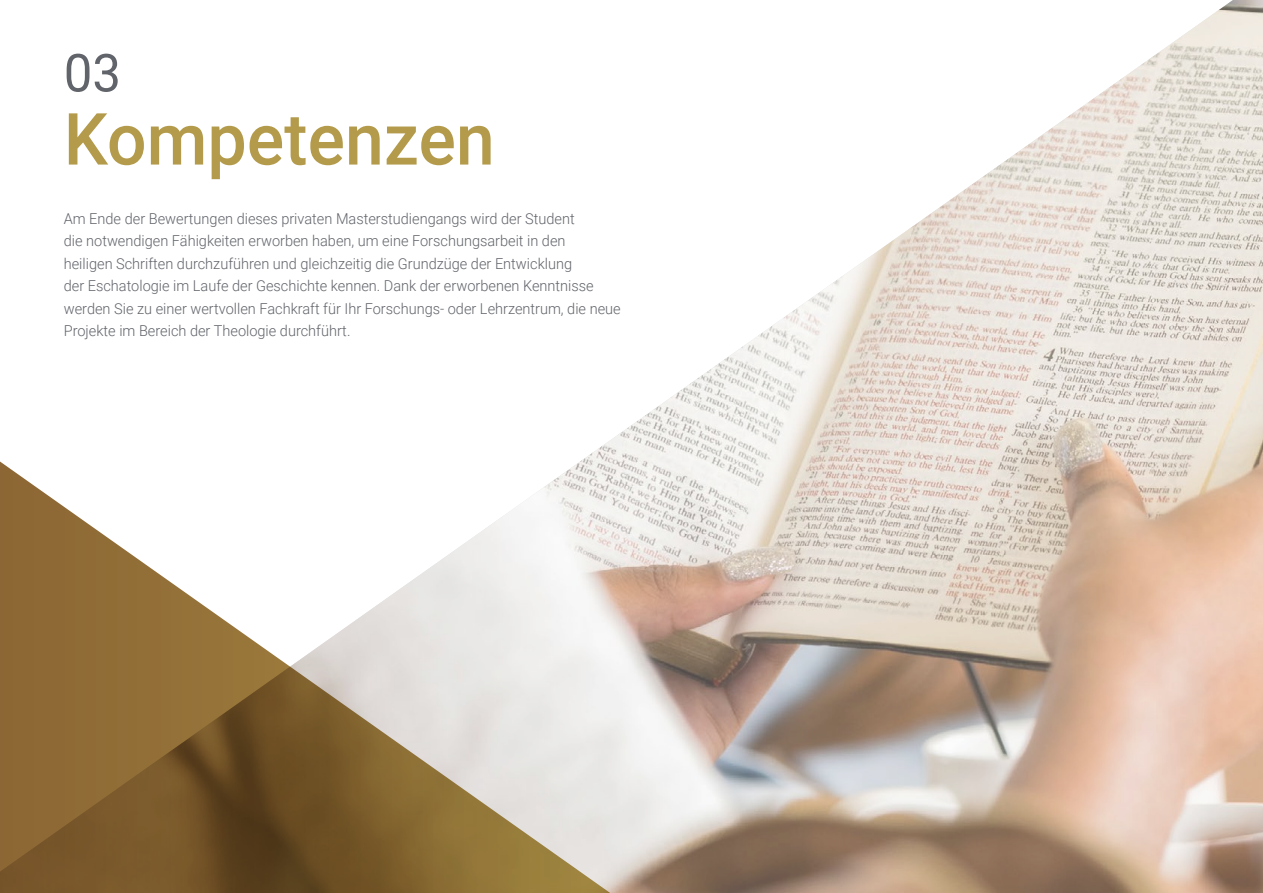
<style>
.page{position:relative;width:1263px;height:893px;background:#fff}
.page>*{position:absolute;margin:0;border:0;box-sizing:border-box;transform-origin:0 0}
.t1{font:500 72px "Roboto";color:#b39b4b}
.t2{font:52.5px "Roboto";color:#61646a}
.t3{font:300 15px/22.5px "Roboto";color:#61646a}
</style>
<div class="page">
<img style="left:602px;top:0;width:661px;height:893px">
<svg style="left:0;top:446px;width:640px;height:447px"></svg>
<h2 class="t2" style="left:64px;top:36px;width:59px">03</h2>
<h1 class="t1" style="left:64px;top:89px;width:432px">Kompetenzen</h1>
<p class="t3" style="left:64px;top:207px;width:558px">Am Ende der Bewertungen dieses privaten Masterstudiengangs wird der Student<br>die notwendigen Fähigkeiten erworben haben, um eine Forschungsarbeit in den<br>heiligen Schriften durchzuführen und gleichzeitig die Grundzüge der Entwicklung<br>der Eschatologie im Laufe der Geschichte kennen. Dank der erworbenen Kenntnisse werden Sie zu einer wertvollen Fachkraft für Ihr Forschungs- oder Lehrzentrum, die neue Projekte im Bereich der Theologie durchführt.</p>
</div>
